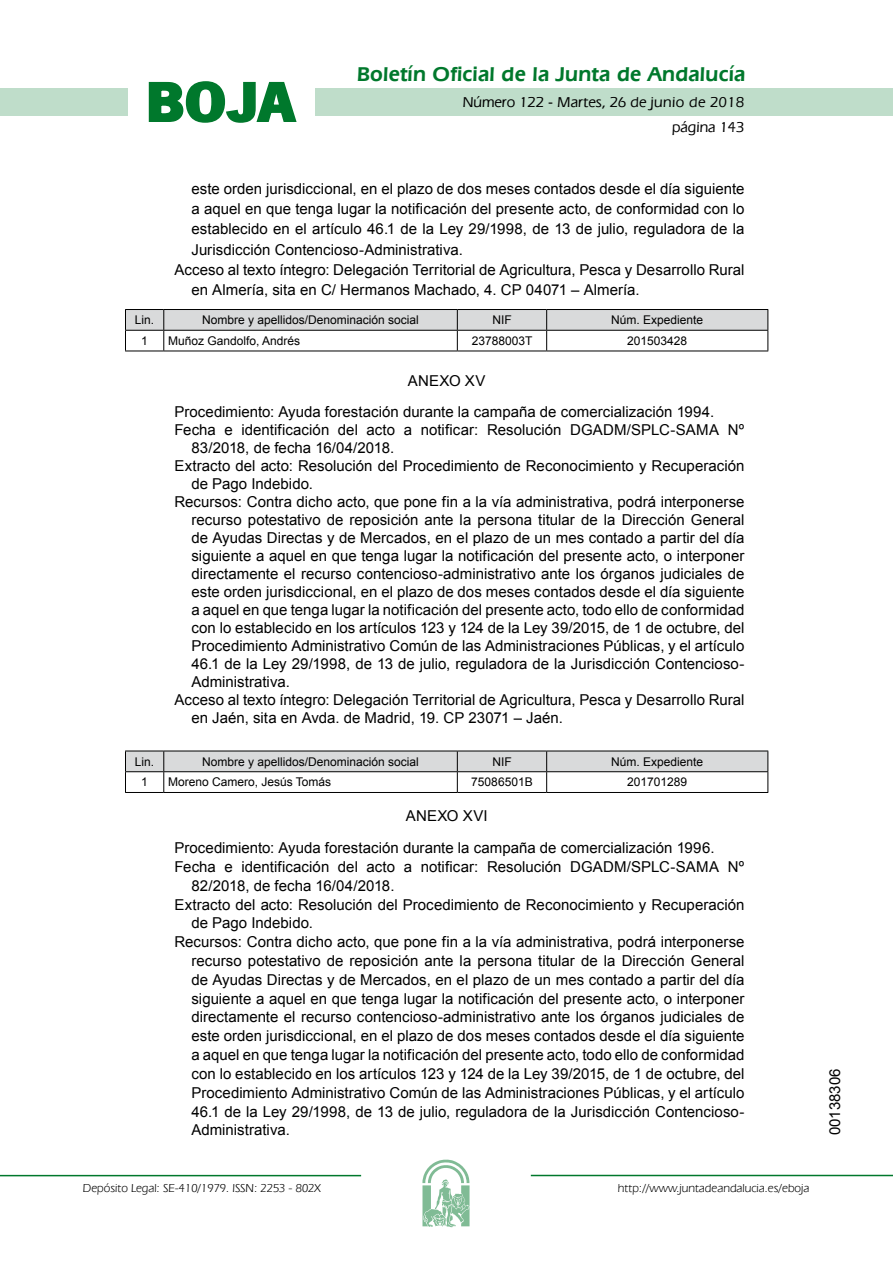
<style>
.page{position:relative;width:893px;height:1263px;background:#fff}
.page>*{position:absolute;margin:0;border:0;box-sizing:border-box;transform-origin:0 0}
.t1{font:700 57.75px "News Got T";color:#00782c;scale:1.14 1}
.t2{font:600 21px "Eras IT Cby BT";letter-spacing:.01em;color:#00782c}
.t3{font:15px/30.8px "Arial";color:#000;text-align:center}
.t4{font:500 15px/24.5px "Eras IT Cby BT";color:#000;text-align:right}
.t5{font:12px "Arial";color:#000}
.t6{font:12px "Eras IT Cby BT";color:#000}
</style>
<div class="page">
<div style="left:315px;top:88px;width:577px;height:28px;background:#bfddca"></div>
<div style="left:0;top:88px;width:128px;height:28px;background:#bfddca"></div>
<hr style="left:0;top:1175px;width:361px;height:1px;background:#00782c">
<svg style="left:422px;top:1159px;width:47px;height:68px"></svg>
<hr style="left:531px;top:1175px;width:361px;height:1px;background:#00782c">
<svg style="left:148px;top:81px;width:149px;height:42px"></svg>
<hr style="left:125px;top:309px;width:39px;height:1px;background:#000">
<hr style="left:164px;top:309px;width:293px;height:1px;background:#000">
<hr style="left:457px;top:309px;width:89px;height:1px;background:#000">
<hr style="left:546px;top:309px;width:222px;height:1px;background:#000">
<svg style="left:125px;top:310px;width:643px;height:41px"></svg>
<hr style="left:125px;top:351px;width:39px;height:1px;background:#000">
<hr style="left:164px;top:351px;width:293px;height:1px;background:#000">
<hr style="left:457px;top:351px;width:89px;height:1px;background:#000">
<hr style="left:546px;top:351px;width:222px;height:1px;background:#000">
<svg style="left:125px;top:751px;width:643px;height:41px"></svg>
<hr style="left:125px;top:792px;width:39px;height:1px;background:#000">
<hr style="left:164px;top:792px;width:293px;height:1px;background:#000">
<hr style="left:457px;top:792px;width:89px;height:1px;background:#000">
<hr style="left:546px;top:792px;width:222px;height:1px;background:#000">
<h1 class="t1" style="left:145px;top:68px;width:133px">BOJA</h1>
<h2 class="t2" style="left:357px;top:62px;width:390px">Boletín Oficial de la Junta de Andalucía</h2>
<p class="t4" style="left:463px;top:90px;width:283px">Número 122 - Martes, 26 de junio de 2018 página 143</p>
<p class="t3" style="left:191px;top:173px;width:554px">este orden jurisdiccional, en el plazo de dos meses contados desde el día siguiente</p>
<p class="t3" style="left:191px;top:194px;width:554px">a aquel en que tenga lugar la notificación del presente acto, de conformidad con lo</p>
<p class="t3" style="left:191px;top:214px;width:554px">establecido en el artículo 46.1 de la Ley 29/1998, de 13 de julio, reguladora de la</p>
<p class="t3" style="left:191px;top:234px;width:273px">Jurisdicción Contencioso-Administrativa.</p>
<p class="t3" style="left:174px;top:254px;width:571px">Acceso al texto íntegro: Delegación Territorial de Agricultura, Pesca y Desarrollo Rural</p>
<p class="t3" style="left:191px;top:274px;width:449px">en Almería, sita en C/ Hermanos Machado, 4. CP 04071 – Almería.</p>
<p class="t5" style="left:135px;top:312px;width:21px">Lin.</p>
<p class="t5" style="left:202px;top:312px;width:218px">Nombre y apellidos/Denominación social</p>
<p class="t5" style="left:492px;top:312px;width:21px">NIF</p>
<p class="t5" style="left:611px;top:312px;width:94px">Núm. Expediente</p>
<p class="t5" style="left:141px;top:333px;width:8px">1</p>
<p class="t5" style="left:168px;top:333px;width:134px">Muñoz Gandolfo, Andrés</p>
<p class="t5" style="left:471px;top:333px;width:62px">23788003T</p>
<p class="t5" style="left:627px;top:333px;width:62px">201503428</p>
<p class="t3" style="left:174px;top:366px;width:541px">ANEXO XV<br>Procedimiento: Ayuda forestación durante la campaña de comercialización 1994.</p>
<p class="t3" style="left:174px;top:415px;width:571px">Fecha e identificación del acto a notificar: Resolución DGADM/SPLC-SAMA Nº</p>
<p class="t3" style="left:191px;top:433px;width:204px">83/2018, de fecha 16/04/2018.</p>
<p class="t3" style="left:174px;top:451px;width:571px">Extracto del acto: Resolución del Procedimiento de Reconocimiento y Recuperación</p>
<p class="t3" style="left:191px;top:469px;width:123px">de Pago Indebido.</p>
<p class="t3" style="left:174px;top:487px;width:571px">Recursos: Contra dicho acto, que pone fin a la vía administrativa, podrá interponerse</p>
<p class="t3" style="left:191px;top:505px;width:554px">recurso potestativo de reposición ante la persona titular de la Dirección General</p>
<p class="t3" style="left:191px;top:523px;width:554px">de Ayudas Directas y de Mercados, en el plazo de un mes contado a partir del día</p>
<p class="t3" style="left:191px;top:541px;width:554px">siguiente a aquel en que tenga lugar la notificación del presente acto, o interponer</p>
<p class="t3" style="left:191px;top:559px;width:554px">directamente el recurso contencioso-administrativo ante los órganos judiciales de</p>
<p class="t3" style="left:191px;top:577px;width:554px">este orden jurisdiccional, en el plazo de dos meses contados desde el día siguiente</p>
<p class="t3" style="left:191px;top:595px;width:554px">a aquel en que tenga lugar la notificación del presente acto, todo ello de conformidad</p>
<p class="t3" style="left:191px;top:613px;width:554px">con lo establecido en los artículos 123 y 124 de la Ley 39/2015, de 1 de octubre, del</p>
<p class="t3" style="left:191px;top:631px;width:554px">Procedimiento Administrativo Común de las Administraciones Públicas, y el artículo</p>
<p class="t3" style="left:191px;top:649px;width:554px">46.1 de la Ley 29/1998, de 13 de julio, reguladora de la Jurisdicción Contencioso-</p>
<p class="t3" style="left:191px;top:667px;width:100px">Administrativa.</p>
<p class="t3" style="left:174px;top:685px;width:571px">Acceso al texto íntegro: Delegación Territorial de Agricultura, Pesca y Desarrollo Rural</p>
<p class="t3" style="left:191px;top:703px;width:373px">en Jaén, sita en Avda. de Madrid, 19. CP 23071 – Jaén.</p>
<p class="t5" style="left:135px;top:754px;width:21px">Lin.</p>
<p class="t5" style="left:202px;top:754px;width:218px">Nombre y apellidos/Denominación social</p>
<p class="t5" style="left:492px;top:754px;width:21px">NIF</p>
<p class="t5" style="left:611px;top:754px;width:94px">Núm. Expediente</p>
<p class="t5" style="left:141px;top:774px;width:8px">1</p>
<p class="t5" style="left:168px;top:774px;width:165px">Moreno Camero, Jesús Tomás</p>
<p class="t5" style="left:471px;top:774px;width:63px">75086501B</p>
<p class="t5" style="left:627px;top:774px;width:62px">201701289</p>
<p class="t3" style="left:174px;top:801px;width:541px;line-height:31.7px">ANEXO XVI<br>Procedimiento: Ayuda forestación durante la campaña de comercialización 1996.</p>
<p class="t3" style="left:174px;top:851px;width:571px">Fecha e identificación del acto a notificar: Resolución DGADM/SPLC-SAMA Nº</p>
<p class="t3" style="left:191px;top:870px;width:204px">82/2018, de fecha 16/04/2018.</p>
<p class="t3" style="left:174px;top:889px;width:571px">Extracto del acto: Resolución del Procedimiento de Reconocimiento y Recuperación</p>
<p class="t3" style="left:191px;top:908px;width:123px">de Pago Indebido.</p>
<p class="t3" style="left:174px;top:927px;width:571px">Recursos: Contra dicho acto, que pone fin a la vía administrativa, podrá interponerse</p>
<p class="t3" style="left:191px;top:946px;width:554px">recurso potestativo de reposición ante la persona titular de la Dirección General</p>
<p class="t3" style="left:191px;top:964px;width:554px">de Ayudas Directas y de Mercados, en el plazo de un mes contado a partir del día</p>
<p class="t3" style="left:191px;top:983px;width:554px">siguiente a aquel en que tenga lugar la notificación del presente acto, o interponer</p>
<p class="t3" style="left:191px;top:1002px;width:554px">directamente el recurso contencioso-administrativo ante los órganos judiciales de</p>
<p class="t3" style="left:191px;top:1021px;width:554px">este orden jurisdiccional, en el plazo de dos meses contados desde el día siguiente</p>
<p class="t3" style="left:191px;top:1040px;width:554px">a aquel en que tenga lugar la notificación del presente acto, todo ello de conformidad</p>
<p class="t3" style="left:191px;top:1058px;width:554px">con lo establecido en los artículos 123 y 124 de la Ley 39/2015, de 1 de octubre, del</p>
<p class="t3" style="left:191px;top:1077px;width:554px">Procedimiento Administrativo Común de las Administraciones Públicas, y el artículo</p>
<p class="t3" style="left:191px;top:1096px;width:554px">46.1 de la Ley 29/1998, de 13 de julio, reguladora de la Jurisdicción Contencioso-</p>
<p class="t3" style="left:191px;top:1115px;width:100px">Administrativa.</p>
<p class="t6" style="left:83px;top:1181px;width:239px">Depósito Legal: SE-410/1979. ISSN: 2253 - 802X</p>
<p class="t6" style="left:618px;top:1181px;width:193px">http://www.juntadeandalucia.es/eboja</p>
<p class="t3" style="left:819px;top:1135px;width:68px;rotate:-90deg">00138306</p>
</div>
